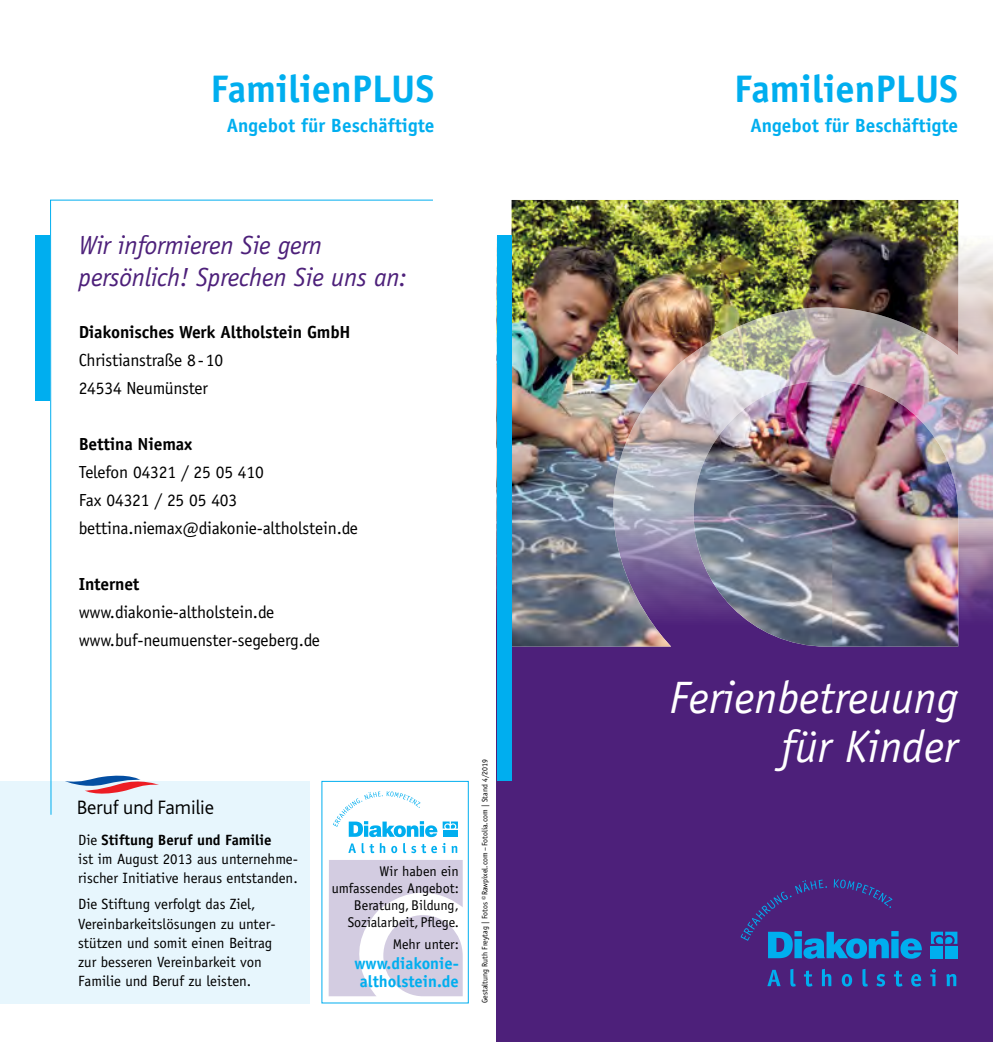
<style>
.page{position:relative;width:993px;height:1042px;background:#fff}
.page>*{position:absolute;margin:0;border:0;box-sizing:border-box;transform-origin:0 0}
.t1{font:italic 45.5px/49px "Officina Sans Std";color:#fff;text-align:right}
.t2{font:700 38.5px "Officina Sans Std";color:#00aeef}
.t3{font:italic 26.25px/31.5px "Officina Sans Std";letter-spacing:-.01em;color:#4d207a}
.t4{font:300 20.3px "Bliss";color:#000}
.t5{font:700 19.25px "Officina Sans Std";color:#00aeef}
.t6{font:17.5px/28px "Officina Sans Std";letter-spacing:-.01em;color:#000}
.t7{font:700 17.5px "Officina Sans Std";letter-spacing:-.01em;color:#000}
.t8{font:700 16.62px/18px "Officina Sans Std";color:#00aeef;text-align:center}
.t9{font:14.88px/19.2px "Officina Sans Std";color:#000}
.t10{font:14.17px/16.8px "Officina Sans Std";color:#000;text-align:right}
.t11{font:7.88px "Officina Sans Std";color:#000}
.s1{font-weight:700}
</style>
<div class="page">
<div style="left:0;top:781px;width:310px;height:222px;background:#e7f6fd"></div>
<div style="left:35px;top:235px;width:15px;height:166px;background:#00aeef"></div>
<svg style="left:50px;top:199px;width:383px;height:616px"></svg>
<div style="left:322px;top:781px;width:146px;height:222px;background:#fff"></div>
<svg style="left:328px;top:860px;width:134px;height:136px"></svg>
<svg style="left:348px;top:843px;width:109px;height:10px"></svg>
<svg style="left:333px;top:791px;width:125px;height:46px"></svg>
<svg style="left:65px;top:773px;width:94px;height:24px"></svg>
<img style="left:957px;top:374px;width:35px;height:137px">
<div style="left:496px;top:511px;width:496px;height:531px;background:#4d207a"></div>
<svg style="left:930px;top:931px;width:27px;height:13px"></svg>
<div style="left:930px;top:946px;width:12px;height:12px;background:#00aeef"></div>
<div style="left:944px;top:946px;width:13px;height:12px;background:#00aeef"></div>
<svg style="left:767px;top:969px;width:188px;height:17px"></svg>
<svg style="left:740px;top:879px;width:181px;height:80px"></svg>
<img style="left:511px;top:200px;width:446px;height:446px">
<div style="left:496px;top:235px;width:15px;height:546px;background:#00aeef"></div>
<h2 class="t2" style="left:210px;top:65px;width:225px">FamilienPLUS</h2>
<p class="t5" style="left:227px;top:113px;width:209px">Angebot für Beschäftigte</p>
<h3 class="t3" style="left:79px;top:230px;width:330px">Wir informieren Sie gern persönlich! Sprechen Sie uns an:</h3>
<p class="t7" style="left:79px;top:321px;width:273px">Diakonisches Werk Altholstein GmbH</p>
<p class="t6" style="left:79px;top:346px;width:146px">Christianstraße 8-10<br>24534 Neumünster</p>
<p class="t7" style="left:79px;top:433px;width:115px">Bettina Niemax</p>
<p class="t6" style="left:79px;top:458px;width:281px">Telefon 04321 / 25 05 410<br>Fax 04321 / 25 05 403 bettina.niemax@diakonie-altholstein.de</p>
<p class="t7" style="left:79px;top:573px;width:62px">Internet</p>
<p class="t6" style="left:79px;top:598px;width:243px">www.diakonie-altholstein.de www.buf-neumuenster-segeberg.de</p>
<h3 class="t4" style="left:77px;top:797px;width:139px">Beruf und Familie</h3>
<p class="t9" style="left:78px;top:830px;width:221px">Die <span class="s1">Stiftung Beruf und Familie<br></span>ist im August 2013 aus unternehme&shy;rischer Initiative heraus entstanden.</p>
<p class="t9" style="left:78px;top:895px;width:199px">Die Stiftung verfolgt das Ziel,<br>Vereinbarkeitslösungen zu unter&shy;stützen und somit einen Beitrag zur besseren Vereinbarkeit von<br>Familie und Beruf zu leisten.</p>
<p class="t10" style="left:331px;top:863px;width:129px">Wir haben ein umfassendes Angebot:<br>Beratung,Bildung,<br>Sozialarbeit,Pflege.</p>
<p class="t10" style="left:393px;top:936px;width:67px">Mehr unter:</p>
<p class="t8" style="left:354px;top:954px;width:106px">www.diakonie&shy;altholstein.de</p>
<p class="t11" style="left:480px;top:1003px;width:246px;rotate:-90deg">Gestaltung Ruth Freytag | Fotos ©Rawpixel.com– Fotolia.com | Stand 4/2019</p>
<h2 class="t2" style="left:734px;top:65px;width:225px">FamilienPLUS</h2>
<p class="t5" style="left:750px;top:113px;width:209px">Angebot für Beschäftigte</p>
<h1 class="t1" style="left:669px;top:673px;width:290px">Ferienbetreuung für Kinder</h1>
</div>
